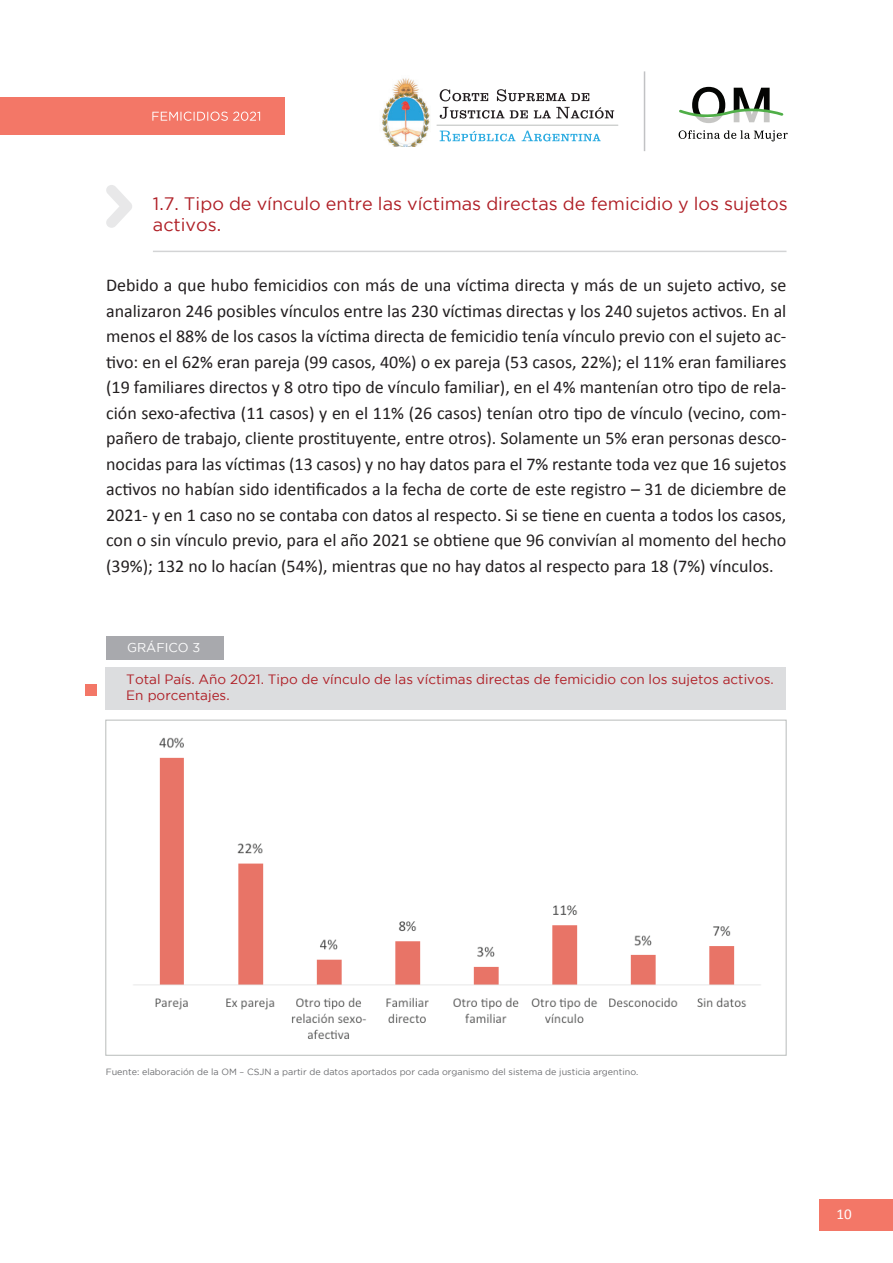
<style>
.page{position:relative;width:893px;height:1263px;background:#fff}
.page>*{position:absolute;margin:0;border:0;box-sizing:border-box;transform-origin:0 0}
.t1{font:18px/25.5px "Calibri";color:#231f20;text-align:justify}
.t2{font:18px/21px "Gotham";color:#af1f26}
.t3{font:15px "Calibri";color:#fff}
.t4{font:13.5px/16.2px "Gotham";color:#af1f26}
.t5{font:12.75px "Gotham";color:#fff}
.t6{font:9px "Gotham";color:#6c6d70}
</style>
<div class="page">
<div style="left:0;top:98px;width:285px;height:37px;background:#f37767"></div>
<div style="left:819px;top:1199px;width:74px;height:31px;background:#f37767"></div>
<svg style="left:679px;top:130px;width:109px;height:11px"></svg>
<svg style="left:679px;top:87px;width:104px;height:36px"></svg>
<img style="left:382px;top:78px;width:48px;height:69px">
<svg style="left:440px;top:107px;width:174px;height:12px"></svg>
<svg style="left:440px;top:89px;width:149px;height:12px"></svg>
<svg style="left:440px;top:131px;width:161px;height:11px"></svg>
<hr style="left:436px;top:125px;width:182px;height:1px;background:#bcbfbe">
<hr style="left:644px;top:71px;width:1px;height:80px;background:#c1c2c4">
<svg style="left:152px;top:112px;width:108px;height:9px"></svg>
<div style="left:106px;top:636px;width:118px;height:24px;background:#a8a9ad"></div>
<div style="left:106px;top:667px;width:680px;height:43px;background:#dcdddf"></div>
<div style="left:85px;top:684px;width:12px;height:11px;background:#f37767"></div>
<img style="left:133px;top:737px;width:628px;height:303px">
<svg style="left:106px;top:185px;width:26px;height:43px"></svg>
<hr style="left:153px;top:251px;width:633px;height:1px;background:#c1c2c4">
<p class="t2" style="left:153px;top:193px;width:636px">1.7. Tipo de vínculo entre las víctimas directas de femicidio y los sujetos activos.</p>
<p class="t1" style="left:106px;top:272px;width:682px">Debido a que hubo femicidios con más de una víctima directa y más de un sujeto activo, se analizaron 246 posibles vínculos entre las 230 víctimas directas y los 240 sujetos activos. En al menos el 88% de los casos la víctima directa de femicidio tenía vínculo previo con el sujeto ac&shy;tivo: en el 62% eran pareja (99 casos, 40%) o ex pareja (53 casos, 22%); el 11% eran familiares (19 familiares directos y 8 otro tipo de vínculo familiar), en el 4% mantenían otro tipo de rela&shy;ción sexo-afectiva (11 casos) y en el 11% (26 casos) tenían otro tipo de vínculo (vecino, com&shy;pañero de trabajo, cliente prostituyente, entre otros). Solamente un 5% eran personas desco&shy;nocidas para las víctimas (13 casos) y no hay datos para el 7% restante toda vez que 16 sujetos activos no habían sido identificados a la fecha de corte de este registro – 31 de diciembre de 2021- y en 1 caso no se contaba con datos al respecto. Si se tiene en cuenta a todos los casos, con o sin vínculo previo, para el año 2021 se obtiene que 96 convivían al momento del hecho (39%); 132 no lo hacían (54%), mientras que no hay datos al respecto para 18 (7%) vínculos.</p>
<p class="t5" style="left:127px;top:641px;width:75px">GRÁFICO 3</p>
<p class="t4" style="left:126px;top:671px;width:649px">Total País. Año 2021. Tipo de vínculo de las víctimas directas de femicidio con los sujetos activos.<br>En porcentajes.</p>
<p class="t6" style="left:106px;top:1066px;width:534px">Fuente: elaboración de la OM – CSJN a partir de datos aportados por cada organismo del sistema de justicia argentino.</p>
<p class="t3" style="left:836px;top:1204px;width:17px">10</p>
</div>
